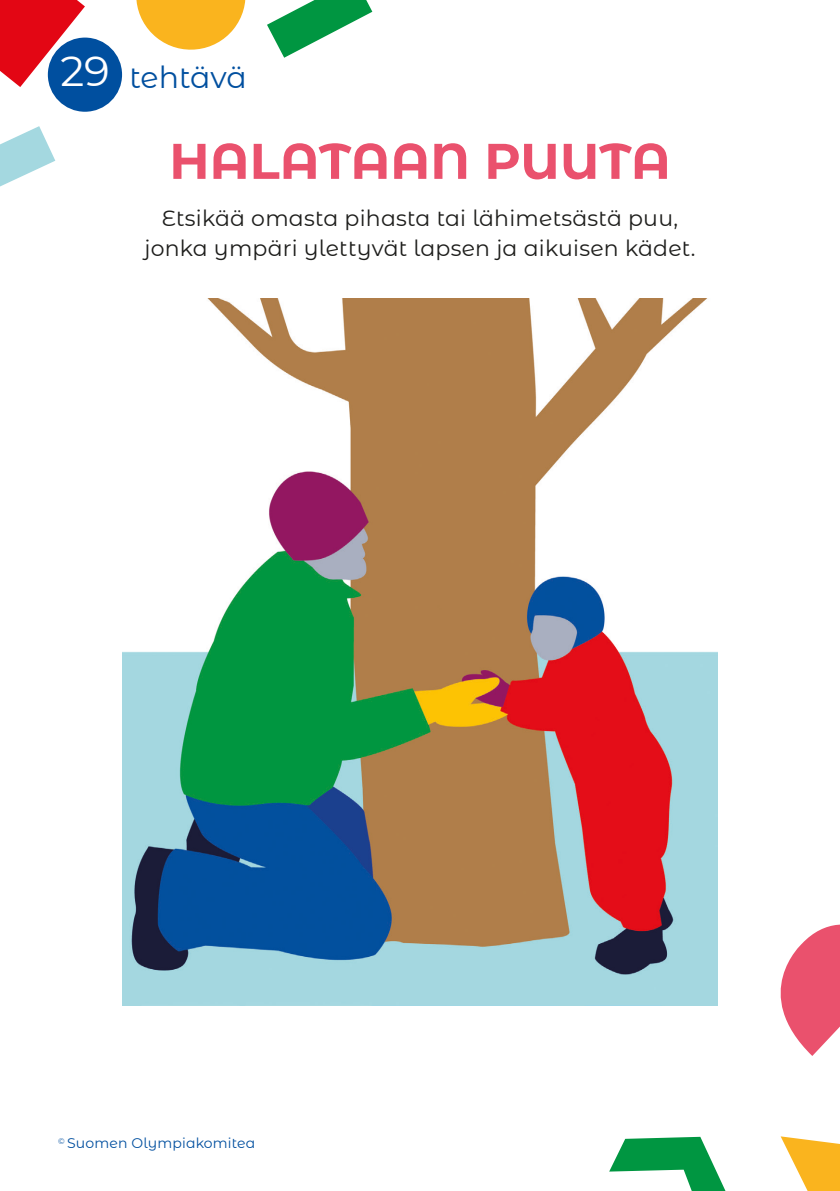
<style>
.page{position:relative;width:840px;height:1191px;background:#fff}
.page>*{position:absolute;margin:0;border:0;box-sizing:border-box;transform-origin:0 0}
.otsikko_25pt_pinkki{font:700 50px "Montserrat Alternates";color:#ea516d}
.tehtava_numero{font:42px "Montserrat Alternates";color:#fff}
.t1{font:30px "Montserrat Alternates";letter-spacing:-.01em;color:#004f9f}
.leipateksti_12pt{font:22px/30px "Montserrat Alternates";letter-spacing:.01em;color:#1d1d1b;text-align:center}
.t2{font:14px "Montserrat Alternates";letter-spacing:.01em;color:#004f9f}
</style>
<div class="page">
<div style="left:48px;top:38px;width:74px;height:74px;background:#004f9f;border-radius:50%"></div>
<svg style="left:0;top:0;width:85px;height:87px"></svg>
<svg style="left:136px;top:0;width:110px;height:50px"></svg>
<svg style="left:267px;top:0;width:105px;height:58px"></svg>
<svg style="left:0;top:126px;width:55px;height:61px"></svg>
<svg style="left:609px;top:1136px;width:117px;height:55px"></svg>
<svg style="left:780px;top:924px;width:59px;height:132px"></svg>
<svg style="left:780px;top:1136px;width:59px;height:55px"></svg>
<img style="left:122px;top:299px;width:595px;height:707px">
<p class="tehtava_numero" style="left:60px;top:42px;width:51px">29</p>
<h3 class="t1" style="left:129px;top:57px;width:119px">tehtävä</h3>
<p class="otsikko_25pt_pinkki" style="left:169px;top:125px;width:502px">HALATAAN PUUTA</p>
<p class="leipateksti_12pt" style="left:144px;top:202px;width:552px">Etsikää omasta pihasta tai lähimetsästä puu, jonka ympäri ylettyvät lapsen ja aikuisen kädet.</p>
<p class="t2" style="left:58px;top:1133px;width:198px"><sup>©</sup> Suomen Olympiakomitea</p>
</div>
